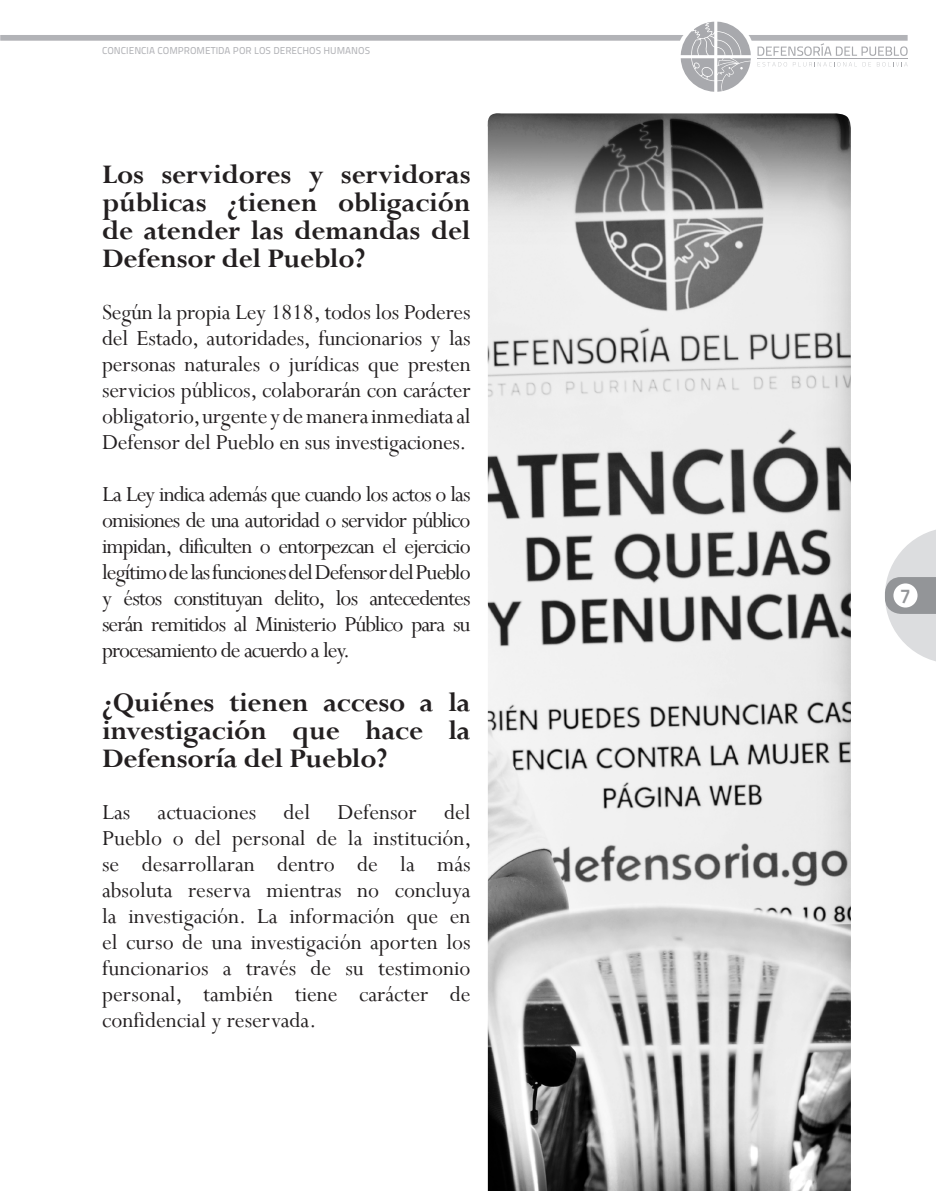
<style>
.page{position:relative;width:936px;height:1191px;background:#fff}
.page>*{position:absolute;margin:0;border:0;box-sizing:border-box;transform-origin:0 0}
.PARRAFO_12P{font:700 30px/28px "Perpetua";letter-spacing:-.01em;color:#231f20;text-align:justify}
.PARRAFO_12P-2{font:24px/26px "Perpetua";letter-spacing:-.01em;color:#231f20;text-align:justify}
.t1{font:20px "Titillium Maps 26 L 750 wt";color:#939598}
.t2{font:10px "Titillium Maps 26 L 500 wt";color:#b2b3b7}
</style>
<div class="page">
<svg style="left:885px;top:530px;width:50px;height:131px"></svg>
<svg style="left:0;top:22px;width:907px;height:70px"></svg>
<div style="left:893px;top:583px;width:24px;height:24px;background:#fff;border-radius:50%"></div>
<img style="left:487px;top:113px;width:363px;height:1078px">
<p class="t2" style="left:102px;top:43px;width:269px">CONCIENCIA COMPROMETIDA POR LOS DERECHOS HUMANOS</p>
<p class="PARRAFO_12P" style="left:102px;top:159px;width:370px">Los servidores y servidoras públicas ¿tienen obligación de atender las demandas del Defensor del Pueblo?</p>
<p class="PARRAFO_12P-2" style="left:102px;top:298px;width:370px">Según la propia Ley 1818, todos los Poderes del Estado, autoridades, funcionarios y las personas naturales o jurídicas que presten servicios públicos, colaborarán con carácter obligatorio, urgente y de manera inmediata al Defensor del Pueblo en sus investigaciones.</p>
<p class="PARRAFO_12P-2" style="left:102px;top:480px;width:370px">La Ley indica además que cuando los actos o las omisiones de una autoridad o servidor público impidan, dificulten o entorpezcan el ejercicio legítimo de las funciones del Defensor del Pueblo y éstos constituyan delito, los antecedentes serán remitidos al Ministerio Público para su procesamiento de acuerdo a ley.</p>
<p class="PARRAFO_12P" style="left:102px;top:687px;width:370px">¿Quiénes tienen acceso a la investigación que hace la Defensoría del Pueblo?</p>
<p class="PARRAFO_12P-2" style="left:102px;top:798px;width:371px">Las actuaciones del Defensor del Pueblo o del personal de la institución, se desarrollaran dentro de la más absoluta reserva mientras no concluya la investigación. La información que en el curso de una investigación aporten los funcionarios a través de su testimonio personal, también tiene carácter de confidencial y reservada.</p>
<p class="t1" style="left:900px;top:580px;width:12px">7</p>
</div>
